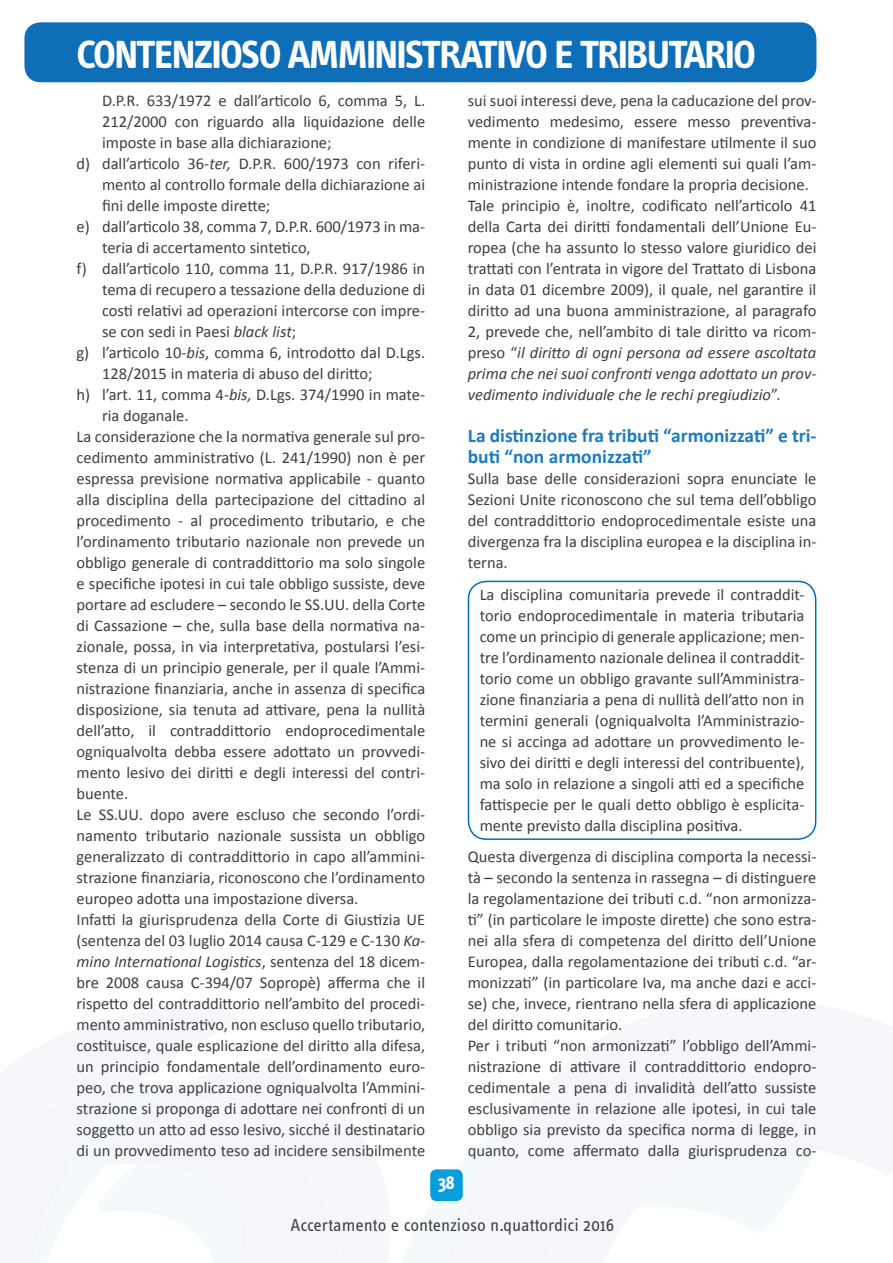
<style>
.page{position:relative;width:893px;height:1263px;background:#fff}
.page>*{position:absolute;margin:0;border:0;box-sizing:border-box;transform-origin:0 0}
.t1{font:700 40.5px "Info Text OT";letter-spacing:-.045em;color:#fff}
.TITOLO_paragrafo{font:700 19.5px/21px "Calibri";color:#1a7cbe}
.t2{font:700 19.5px "Info Text OT";color:#fff}
.t3{font:18px "Info Text OT";color:#3e3e3f}
.CORPO_TESTO{font:16.5px/21px "Calibri";color:#3e3e3f;text-align:justify}
.testo_box_chiaro{font:16.5px/21px "Calibri";color:#3e3e3f;text-align:justify}
.s1{font-style:italic}
</style>
<div class="page">
<svg style="left:401px;top:1083px;width:413px;height:180px;fill:#f4f7fa"></svg>
<svg style="left:0;top:1082px;width:340px;height:181px"></svg>
<div style="left:430px;top:1169px;width:33px;height:32px;background:#069edb;border-radius:6px"></div>
<div style="left:24px;top:22px;width:792px;height:60px;background:#0f6eb8;border-radius:16px"></div>
<div style="left:468px;top:581px;width:348px;height:259px;border:2px solid #006eb7;border-radius:18px"></div>
<h1 class="t1" style="left:77px;top:30px;width:681px">CONTENZIOSO AMMINISTRATIVO E TRIBUTARIO</h1>
<p class="CORPO_TESTO" style="left:102px;top:90px;width:325px">D.P.R. 633/1972 e dall’articolo 6, comma 5, L.<br>212/2000 con riguardo alla liquidazione delle imposte in base alla dichiarazione;</p>
<p class="CORPO_TESTO" style="left:102px;top:153px;width:325px;text-indent:-26px">d) dall’articolo 36-<span class="s1">ter,</span> D.P.R. 600/1973 con riferi&shy;mento al controllo formale della dichiarazione ai fini delle imposte dirette;</p>
<p class="CORPO_TESTO" style="left:102px;top:216px;width:325px;text-indent:-26px">e) dall’articolo 38, comma 7, D.P.R. 600/1973 in ma&shy;teria di accertamento sintetico,</p>
<p class="CORPO_TESTO" style="left:102px;top:258px;width:325px;text-indent:-26px">f) dall’articolo 110, comma 11, D.P.R. 917/1986 in tema di recupero a tessazione della deduzione di costi relativi ad operazioni intercorse con impre&shy;se con sedi in Paesi <span class="s1">black list</span>;</p>
<p class="CORPO_TESTO" style="left:102px;top:342px;width:325px;text-indent:-26px">g) l’articolo 10-<span class="s1">bis</span>, comma 6, introdotto dal D.Lgs.<br>128/2015 in materia di abuso del diritto;</p>
<p class="CORPO_TESTO" style="left:102px;top:384px;width:325px;text-indent:-26px">h) l’art. 11, comma 4-<span class="s1">bis,</span> D.Lgs. 374/1990 in mate&shy;ria doganale.</p>
<p class="CORPO_TESTO" style="left:77px;top:426px;width:350px">La considerazione che la normativa generale sul pro&shy;cedimento amministrativo (L. 241/1990) non è per espressa previsione normativa applicabile - quanto alla disciplina della partecipazione del cittadino al procedimento - al procedimento tributario, e che l’ordinamento tributario nazionale non prevede un obbligo generale di contraddittorio ma solo singole e specifiche ipotesi in cui tale obbligo sussiste, deve portare ad escludere – secondo le SS.UU. della Corte di Cassazione – che, sulla base della normativa na&shy;zionale, possa, in via interpretativa, postularsi l’esi&shy;stenza di un principio generale, per il quale l’Ammi&shy;nistrazione finanziaria, anche in assenza di specifica disposizione, sia tenuta ad attivare, pena la nullità dell’atto, il contraddittorio endoprocedimentale ogniqualvolta debba essere adottato un provvedi&shy;mento lesivo dei diritti e degli interessi del contri&shy;buente.</p>
<p class="CORPO_TESTO" style="left:77px;top:804px;width:350px">Le SS.UU. dopo avere escluso che secondo l’ordi&shy;namento tributario nazionale sussista un obbligo generalizzato di contraddittorio in capo all’ammini&shy;strazione finanziaria, riconoscono che l’ordinamento europeo adotta una impostazione diversa.</p>
<p class="CORPO_TESTO" style="left:77px;top:909px;width:350px">Infatti la giurisprudenza della Corte di Giustizia UE (sentenza del 03 luglio 2014 causa C-129 e C-130 <span class="s1">Ka&shy;mino International Logistics</span>, sentenza del 18 dicem&shy;bre 2008 causa C-394/07 Sopropè) afferma che il rispetto del contraddittorio nell’ambito del procedi&shy;mento amministrativo, non escluso quello tributario, costituisce, quale esplicazione del diritto alla difesa, un principio fondamentale dell’ordinamento euro&shy;peo, che trova applicazione ogniqualvolta l’Ammini&shy;strazione si proponga di adottare nei confronti di un soggetto un atto ad esso lesivo, sicché il destinatario di un provvedimento teso ad incidere sensibilmente</p>
<p class="CORPO_TESTO" style="left:468px;top:90px;width:350px">sui suoi interessi deve, pena la caducazione del prov&shy;vedimento medesimo, essere messo preventiva&shy;mente in condizione di manifestare utilmente il suo punto di vista in ordine agli elementi sui quali l’am&shy;ministrazione intende fondare la propria decisione.</p>
<p class="CORPO_TESTO" style="left:468px;top:195px;width:350px">Tale principio è, inoltre, codificato nell’articolo 41 della Carta dei diritti fondamentali dell’Unione Eu&shy;ropea (che ha assunto lo stesso valore giuridico dei trattati con l’entrata in vigore del Trattato di Lisbona in data 01 dicembre 2009), il quale, nel garantire il diritto ad una buona amministrazione, al paragrafo 2, prevede che, nell’ambito di tale diritto va ricom&shy;preso “<span class="s1">il diritto di ogni persona ad essere ascoltata prima che nei suoi confronti venga adottato un prov&shy;vedimento individuale che le rechi pregiudizio</span>”.</p>
<p class="TITOLO_paragrafo" style="left:468px;top:425px;width:350px">La distinzione fra tributi “armonizzati” e tri&shy;buti “non armonizzati”</p>
<p class="CORPO_TESTO" style="left:468px;top:468px;width:350px">Sulla base delle considerazioni sopra enunciate le Sezioni Unite riconoscono che sul tema dell’obbligo del contraddittorio endoprocedimentale esiste una divergenza fra la disciplina europea e la disciplina in&shy;terna.</p>
<p class="testo_box_chiaro" style="left:480px;top:584px;width:326px">La disciplina comunitaria prevede il contraddit&shy;torio endoprocedimentale in materia tributaria come un principio di generale applicazione; men&shy;tre l’ordinamento nazionale delinea il contraddit&shy;torio come un obbligo gravante sull’Amministra&shy;zione finanziaria a pena di nullità dell’atto non in termini generali (ogniqualvolta l’Amministrazio&shy;ne si accinga ad adottare un provvedimento le&shy;sivo dei diritti e degli interessi del contribuente), ma solo in relazione a singoli atti ed a specifiche fattispecie per le quali detto obbligo è esplicita&shy;mente previsto dalla disciplina positiva.</p>
<p class="CORPO_TESTO" style="left:468px;top:846px;width:350px">Questa divergenza di disciplina comporta la necessi&shy;tà – secondo la sentenza in rassegna – di distinguere la regolamentazione dei tributi c.d. “non armonizza&shy;ti” (in particolare le imposte dirette) che sono estra&shy;nei alla sfera di competenza del diritto dell’Unione Europea, dalla regolamentazione dei tributi c.d. “ar&shy;monizzati” (in particolare Iva, ma anche dazi e acci&shy;se) che, invece, rientrano nella sfera di applicazione del diritto comunitario.</p>
<p class="CORPO_TESTO" style="left:468px;top:1035px;width:350px">Per i tributi “non armonizzati” l’obbligo dell’Ammi&shy;nistrazione di attivare il contraddittorio endopro&shy;cedimentale a pena di invalidità dell’atto sussiste esclusivamente in relazione alle ipotesi, in cui tale obbligo sia previsto da specifica norma di legge, in quanto, come affermato dalla giurisprudenza co-</p>
<p class="t2" style="left:438px;top:1171px;width:19px">38</p>
<p class="t3" style="left:291px;top:1214px;width:325px">Accertamento e contenzioso n.quattordici 2016</p>
</div>
